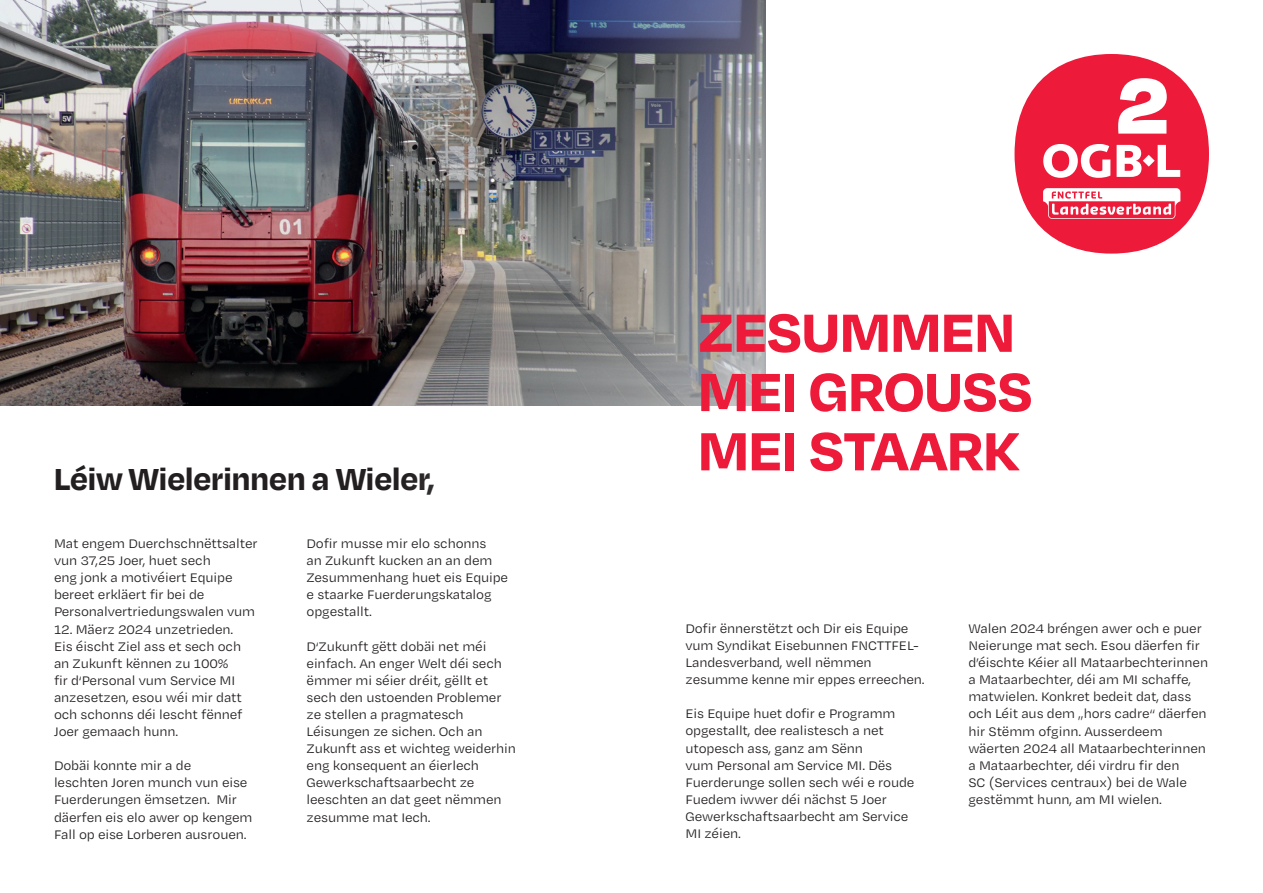
<style>
.page{position:relative;width:1263px;height:893px;background:#fff}
.page>*{position:absolute;margin:0;border:0;box-sizing:border-box;transform-origin:0 0}
.t1{font:700 61.8px/59.2px "Degular";letter-spacing:-.005em;color:#ed1a3a}
.t2{font:700 34.95px "Degular";color:#231f20}
.t3{font:14.25px/17.1px "Degular Text";letter-spacing:-.01em;color:#231f20}
</style>
<div class="page">
<img style="left:0;top:0;width:32px;height:406px">
<img style="left:32px;top:0;width:734px;height:406px">
<div style="left:1014px;top:54px;width:195px;height:200px;background:#ed1a3a;border-radius:50%"></div>
<svg style="left:1043px;top:144px;width:67px;height:34px"></svg>
<svg style="left:1116px;top:145px;width:64px;height:32px"></svg>
<svg style="left:1118px;top:78px;width:49px;height:56px"></svg>
<svg style="left:1043px;top:188px;width:137px;height:31px"></svg>
<h2 class="t2" style="left:54px;top:457px;width:382px">Léiw Wielerinnen a Wieler,</h2>
<p class="t3" style="left:54px;top:534px;width:205px">Mat engem Duerchschnëttsalter vun 37,25 Joer, huet sech<br>eng jonk a motivéiert Equipe bereet erkläert fir bei de<br>Personalvertriedungswalen vum</p>
<p class="t3" style="left:54px;top:620px;width:190px">12. Mäerz 2024 unzetrieden.<br>Eis éischt Ziel ass et sech och an Zukunft kënnen zu 100% fir d‘Personal vum Service MI anzesetzen, esou wéi mir datt och schonns déi lescht fënnef<br>Joer gemaach hunn.</p>
<p class="t3" style="left:54px;top:757px;width:200px">Dobäi konnte mir a de<br>leschten Joren munch vun eise<br>Fuerderungen ëmsetzen. Mir däerfen eis elo awer op kengem<br>Fall op eise Lorberen ausrouen.</p>
<p class="t3" style="left:307px;top:534px;width:203px">Dofir musse mir elo schonns<br>an Zukunft kucken an an dem<br>Zesummenhang huet eis Equipe e staarke Fuerderungskatalog opgestallt.</p>
<p class="t3" style="left:307px;top:637px;width:211px">D‘Zukunft gëtt dobäi net méi einfach. An enger Welt déi sech ëmmer mi séier dréit, gëllt et sech den ustoenden Problemer ze stellen a pragmatesch<br>Léisungen ze sichen. Och an<br>Zukunft ass et wichteg weiderhin eng konsequent an éierlech<br>Gewerkschaftsaarbecht ze leeschten an dat geet nëmmen zesumme mat Iech.</p>
<h1 class="t1" style="left:698px;top:300px;width:336px">ZESUMMEN<br>MEI GROUSS<br>MEI STAARK</h1>
<p class="t3" style="left:685px;top:619px;width:241px">Dofir ënnerstëtzt och Dir eis Equipe vum Syndikat Eisebunnen FNCTTFEL-Landesverband, well nëmmen zesumme kenne mir eppes erreechen.</p>
<p class="t3" style="left:685px;top:705px;width:230px">Eis Equipe huet dofir e Programm opgestallt, dee realistesch a net utopesch ass, ganz am Sënn<br>vum Personal am Service MI. Dës<br>Fuerderunge sollen sech wéi e roude<br>Fuedem iwwer déi nächst 5 Joer<br>Gewerkschaftsaarbecht am Service<br>MI zéien.</p>
<p class="t3" style="left:968px;top:619px;width:241px">Walen 2024 bréngen awer och e puer Neierunge mat sech. Esou däerfen fir d’éischte Kéier all Mataarbechterinnen a Mataarbechter, déi am MI schaffe, matwielen. Konkret bedeit dat, dass och Léit aus dem „hors cadre“ däerfen hir Stëmm ofginn. Ausserdeem wäerten 2024 all Mataarbechterinnen a Mataarbechter, déi virdru fir den<br>SC (Services centraux) bei de Wale gestëmmt hunn, am MI wielen.</p>
</div>
